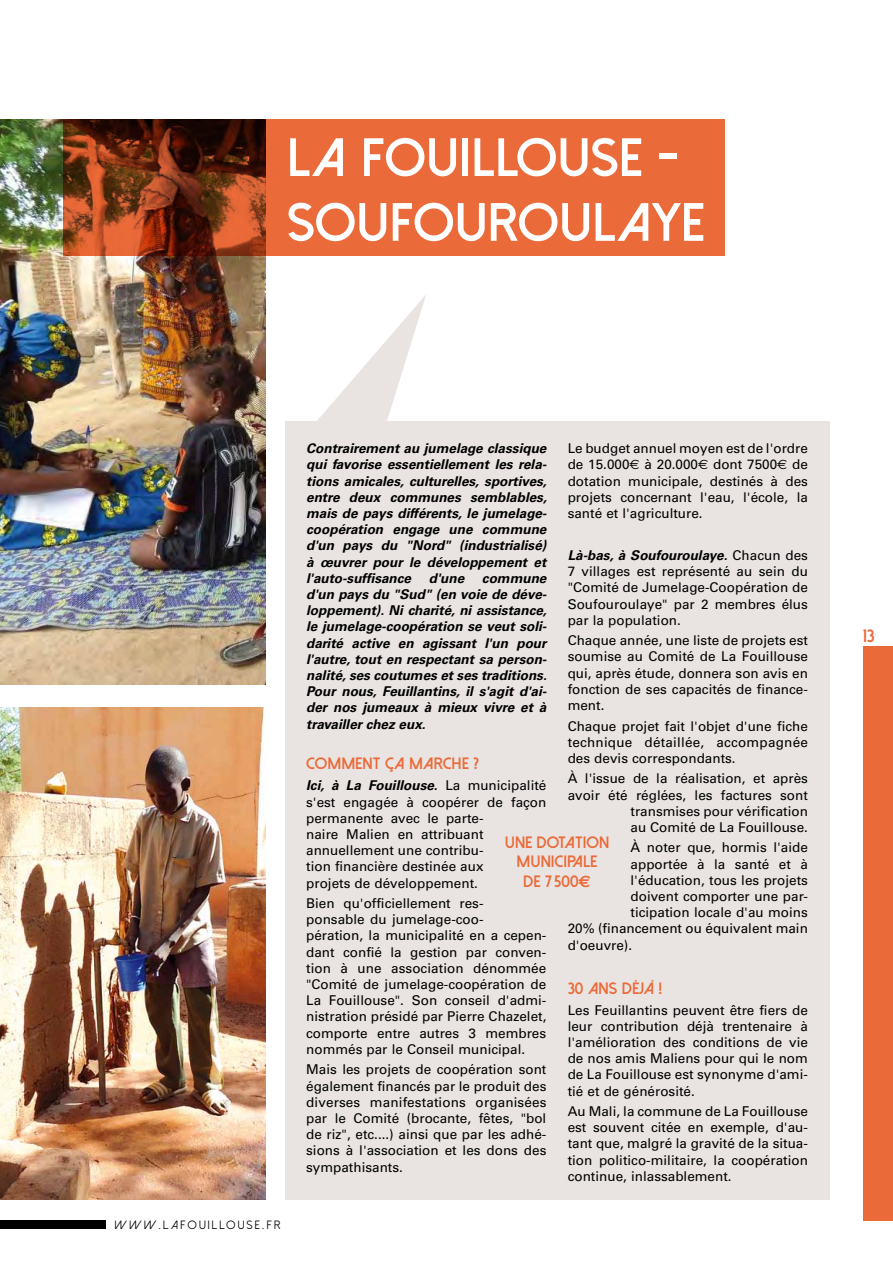
<style>
.page{position:relative;width:893px;height:1263px;background:#fff}
.page>*{position:absolute;margin:0;border:0;box-sizing:border-box;transform-origin:0 0}
.t1{font:800 54px/64.8px "Dolce Vita";color:#fff}
.t2{font:800 18px "Dolce Vita";color:#eb6a39}
.t3{font:800 16.5px/19.8px "Dolce Vita";color:#eb6a39;text-align:center}
.t4{font:13.5px/16.2px "Univers";color:#000;text-align:justify}
.t5{font:italic 700 13.5px/16.2px "Univers";color:#000;text-align:justify}
.t6{font:12px "Dolce Vita";letter-spacing:.2em;color:#000}
.s1{font-family:"Euro Sans"}
.s2{font-weight:700;font-style:italic}
.s3{font-family:"Euro Sans";font-weight:700}
</style>
<div class="page">
<div style="left:863px;top:646px;width:30px;height:574px;background:#eb6a39"></div>
<div style="left:0;top:1220px;width:106px;height:9px;background:#000"></div>
<img style="left:0;top:707px;width:266px;height:492px">
<img style="left:0;top:119px;width:265px;height:566px">
<div style="left:285px;top:422px;width:544px;height:778px;background:#e9e4e1"></div>
<svg style="left:64px;top:119px;width:661px;height:136px;background:#c7582e"></svg>
<svg style="left:301px;top:295px;width:125px;height:127px"></svg>
<h1 class="t1" style="left:287px;top:125px;width:419px">LA FOUILLOUSE -<br>SOUFOUROULAYE</h1>
<p class="t6" style="left:115px;top:1219px;width:167px">WWW.LAFOUILLOUSE.FR</p>
<p class="t5" style="left:306px;top:440px;width:242px">Contrairement au jumelage classique qui favorise essentiellement les rela&shy;tions amicales, culturelles, sportives, entre deux communes semblables, mais de pays différents, le jumelage&shy;coopération engage une commune d'un pays du "Nord" (industrialisé) à œuvrer pour le développement et l'auto-suffisance</p>
<p class="t4" style="left:568px;top:440px;width:242px">Le budget annuel moyen est de l'ordre de 15.000<span class="s1">E</span> à 20.000<span class="s1">E</span> dont 7500<span class="s1">E</span> de dotation municipale, destinés à des projets concernant l'eau, l'école, la santé et l'agriculture.</p>
<p class="t4" style="left:568px;top:547px;width:242px"><span class="s2">Là-bas, à Soufouroulaye.</span> Chacun des 7 villages est représenté au sein du "Comité de Jumelage-Coopération de Soufouroulaye" par 2 membres élus par la population.</p>
<p class="t4" style="left:568px;top:632px;width:242px">Chaque année, une liste de projets est soumise au Comité de La Fouillouse qui, après étude, donnera son avis en fonction de ses capacités de finance&shy;ment.</p>
<p class="t4" style="left:568px;top:718px;width:242px">Chaque projet fait l'objet d'une fiche technique détaillée, accompagnée des devis correspondants.</p>
<p class="t4" style="left:568px;top:770px;width:242px;text-align:right">À l'issue de la réalisation, et après avoir été réglées, les factures sont transmises pour vérification<br>au Comité de La Fouillouse.</p>
<p class="t4" style="left:630px;top:840px;width:179px">À noter que, hormis l'aide</p>
<p class="t4" style="left:630px;top:856px;width:179px">apportée à la santé et à</p>
<p class="t4" style="left:630px;top:872px;width:179px">l'éducation, tous les projets</p>
<p class="t4" style="left:630px;top:888px;width:179px">doivent comporter une par-</p>
<p class="t4" style="left:630px;top:904px;width:179px">ticipation locale d'au moins</p>
<p class="t4" style="left:568px;top:921px;width:242px">20% (financement ou équivalent main</p>
<p class="t4" style="left:568px;top:937px;width:66px">d'oeuvre).</p>
<p class="t3" style="left:568px;top:979px;width:96px">30 ANS DÉJÀ !</p>
<p class="t4" style="left:568px;top:1002px;width:242px">Les Feuillantins peuvent être fiers de leur contribution déjà trentenaire à l'amélioration des conditions de vie de nos amis Maliens pour qui le nom de La Fouillouse est synonyme d'ami&shy;tié et de générosité.</p>
<p class="t4" style="left:568px;top:1103px;width:242px">Au Mali, la commune de La Fouillouse est souvent citée en exemple, d'au&shy;tant que, malgré la gravité de la situa&shy;tion politico-militaire, la coopération continue, inlassablement.</p>
<p class="t5" style="left:429px;top:570px;width:37px">d'une</p>
<p class="t5" style="left:306px;top:570px;width:242px;text-indent:176px">commune d'un pays du "Sud" (en voie de déve&shy;loppement). Ni charité, ni assistance, le jumelage-coopération se veut soli&shy;darité active en agissant l'un pour l'autre, tout en respectant sa person&shy;nalité, ses coutumes et ses traditions.<br>Pour nous, Feuillantins, il s'agit d'ai&shy;der nos jumeaux à mieux vivre et à travailler chez eux.</p>
<p class="t3" style="left:306px;top:753px;width:174px">COMMENT ÇA MARCHE ?</p>
<p class="t4" style="left:306px;top:777px;width:242px;text-align:left"><span class="s2">Ici, à La Fouillouse.</span> La municipalité s'est engagée à coopérer de façon permanente avec le parte-<br>naire Malien en attribuant annuellement une contribu-<br>tion financière destinée aux<br>projets de développement.</p>
<p class="t4" style="left:306px;top:895px;width:242px;text-align:left">Bien qu'officiellement res-<br>ponsable du jumelage-coo-<br>pération, la municipalité en a cepen&shy;dant confié la gestion par conven&shy;tion à une association dénommée "Comité de jumelage-coopération de La Fouillouse". Son conseil d'admi&shy;nistration présidé par Pierre Chazelet, comporte entre autres 3 membres nommés par le Conseil municipal.</p>
<p class="t4" style="left:306px;top:1061px;width:242px">Mais les projets de coopération sont également financés par le produit des diverses manifestations organisées par le Comité (brocante, fêtes, "bol de riz", etc....) ainsi que par les adhé&shy;sions à l'association et les dons des sympathisants.</p>
<p class="t3" style="left:505px;top:832px;width:106px">UNE DOTATION<br>MUNICIPALE<br>DE 7 500<span class="s3">E</span></p>
<h2 class="t2" style="left:863px;top:627px;width:13px">13</h2>
</div>
